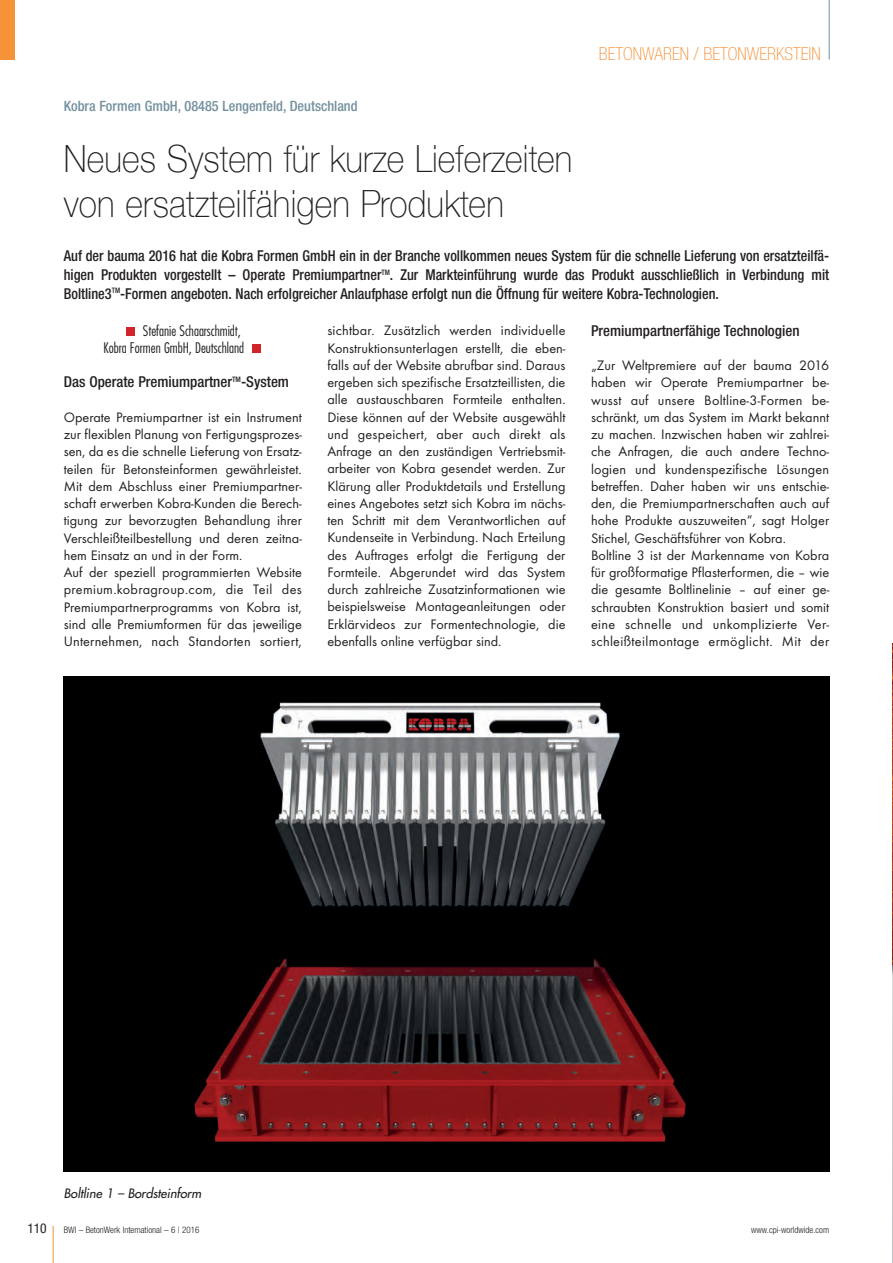
<style>
.page{position:relative;width:893px;height:1263px;background:#fff}
.page>*{position:absolute;margin:0;border:0;box-sizing:border-box;transform-origin:0 0}
.t1{font:100 37.5px/45px "Helvetica Neue";letter-spacing:.005em;color:#231f20;scale:.9 1}
.t2{font:100 condensed 18px "Helvetica Neue";color:#f69238}
.t3{font:500 condensed 15px/18.8px "Helvetica Neue";color:#231f20;text-align:justify;scale:.95 1}
.t4{font:500 condensed 15px "Helvetica Neue";color:#231f20}
.t5{font:14.25px/17.2px "Futura T";color:#231f20}
.t6{font:300 condensed 14.25px/17.2px "Futura";color:#231f20;text-align:right}
.t7{font:500 condensed 14.25px "Helvetica Neue";color:#73909f}
.t8{font:condensed 13.5px "Helvetica Neue";color:#231f20}
.t9{font:italic 12.75px "Futura";color:#231f20}
.t10{font:300 condensed 9px "Helvetica Neue";color:#231f20}
</style>
<div class="page">
<img style="left:892px;top:978px;width:1px;height:285px">
<img style="left:892px;top:643px;width:1px;height:317px">
<svg style="left:892px;top:960px;width:1px;height:18px"></svg>
<hr style="left:53px;top:1226px;width:1px;height:37px;background:#f69238">
<hr style="left:829px;top:0;width:1px;height:60px;background:#73909f">
<div style="left:0;top:0;width:15px;height:60px;background:#f69238"></div>
<div style="left:126px;top:327px;width:9px;height:9px;background:#d1232a"></div>
<div style="left:252px;top:344px;width:9px;height:9px;background:#d1232a"></div>
<img style="left:64px;top:676px;width:765px;height:496px">
<p class="t7" style="left:64px;top:101px;width:295px">Kobra Formen GmbH, 08485 Lengenfeld, Deutschland</p>
<h1 class="t1" style="left:64px;top:136px;width:567px">Neues System für kurze Lieferzeiten von ersatzteilfähigen Produkten</h1>
<p class="t2" style="left:599px;top:43px;width:223px">BETONWAREN / BETONWERKSTEIN</p>
<p class="t3" style="left:64px;top:248px;width:807px">Auf der bauma 2016 hat die Kobra Formen GmbH ein in der Branche vollkommen neues System für die schnelle Lieferung von ersatzteilfä&shy;higen Produkten vorgestellt – Operate Premiumpartner<sup>TM</sup>. Zur Markteinführung wurde das Produkt ausschließlich in Verbindung mit Boltline3<sup>TM</sup>-Formen angeboten. Nach erfolgreicher Anlaufphase erfolgt nun die Öffnung für weitere Kobra-Technologien.</p>
<p class="t6" style="left:104px;top:323px;width:142px">Stefanie Schaarschmidt,<br>Kobra Formen GmbH, Deutschland</p>
<p class="t4" style="left:64px;top:377px;width:227px">Das Operate Premiumpartner<sup>TM</sup>-System</p>
<p class="t5" style="left:64px;top:408px;width:240px">Operate Premiumpartner ist ein Instrument zur flexiblen Planung von Fertigungspro zes - sen, da es die schnelle Lieferung von Ersatz - teilen für Betonsteinformen gewährleistet.<br>Mit dem Abschluss einer Premiumpartner - schaft erwerben Kobra-Kunden die Berech - tigung zur bevorzugten Behandlung ihrer Verschleißteilbestellung und deren zeitna&shy;hem Einsatz an und in der Form.<br>Auf der speziell programmierten Website premium.kobragroup.com, die Teil des Premiumpartnerprogramms von Kobra ist, sind alle Premiumformen für das jeweilige Unternehmen, nach Standorten sortiert,</p>
<p class="t5" style="left:327px;top:322px;width:240px;text-align:justify">sichtbar. Zusätzlich werden individuelle Konstruktionsunterlagen erstellt, die eben&shy;falls auf der Website abrufbar sind. Daraus ergeben sich spezifische Ersatzteillisten, die alle austauschbaren Formteile enthalten.<br>Diese können auf der Website ausgewählt und gespeichert, aber auch direkt als Anfrage an den zuständigen Vertriebsmit - arbeiter von Kobra gesendet werden. Zur Klärung aller Produktdetails und Erstellung eines Angebotes setzt sich Kobra im nächs&shy;ten Schritt mit dem Verantwortlichen auf Kundenseite in Verbindung. Nach Erteilung des Auftrages erfolgt die Fertigung der Formteile. Abgerundet wird das System durch zahlreiche Zusatzinformationen wie beispielsweise Montageanleitungen oder Erklärvideos zur Formentechnologie, die ebenfalls online verfügbar sind.</p>
<p class="t4" style="left:591px;top:325px;width:210px">Premiumpartnerfähige Technologien</p>
<p class="t5" style="left:591px;top:357px;width:240px">„Zur Weltpremiere auf der bauma 2016 haben wir Operate Premiumpartner be - wusst auf unsere Boltline-3-Formen be - schränkt, um das System im Markt bekannt zu machen. Inzwischen haben wir zahlrei&shy;che Anfragen, die auch andere Techno - logien und kundenspezifische Lösun gen betreffen. Daher haben wir uns entschie&shy;den, die Premiumpartnerschaften auch auf hohe Produkte auszuweiten“, sagt Holger Stichel, Geschäftsführer von Kobra.<br>Boltline 3 ist der Markenname von Kobra für großformatige Pflasterformen, die – wie die gesamte Boltlinelinie – auf einer ge - schraubten Konstruktion basiert und somit eine schnelle und unkomplizierte Ver - schleißteilmontage ermöglicht. Mit der</p>
<p class="t9" style="left:64px;top:1185px;width:142px">Boltline 1 – Bordsteinform</p>
<p class="t8" style="left:28px;top:1223px;width:21px">110</p>
<p class="t10" style="left:64px;top:1224px;width:137px">BWI – BetonWerk International – 6 | 2016</p>
<p class="t10" style="left:751px;top:1224px;width:79px">www.cpi-worldwide.com</p>
</div>
